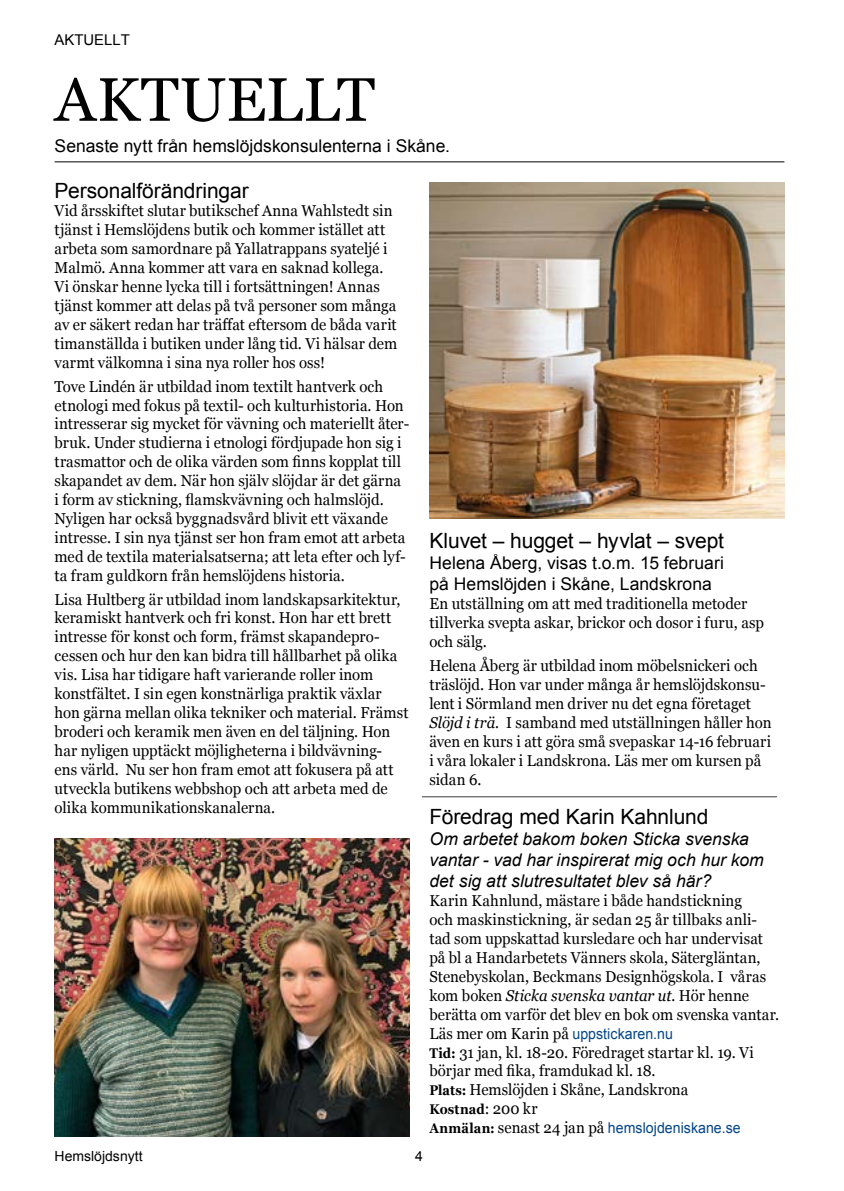
<style>
.page{position:relative;width:844px;height:1191px;background:#fff}
.page>*{position:absolute;margin:0;border:0;box-sizing:border-box;transform-origin:0 0}
.t1{font:61.25px "Georgia";letter-spacing:.01em;color:#000}
.t2{font:21px "Arial";letter-spacing:-.005em;color:#000}
.t3{font:17.5px/21px "Arial";letter-spacing:.005em;color:#000}
.t4{font:italic 17.5px/21px "Arial";color:#000}
.t5{font:15.75px/18.9px "Georgia";letter-spacing:.005em;color:#000;scale:.95 1}
.t6{font:14.88px "Arial";letter-spacing:.005em;color:#048;scale:.95 1}
.t7{font:14.88px "Arial";color:#000}
.t8{font:14px "Arial";color:#000}
.t9{font:700 14px "Georgia";letter-spacing:.015em;color:#000;scale:.9 1}
.s1{font-style:italic}
.s2{font-family:"Arial";font-size:14.88px;color:#048}
.s3{font-weight:700;font-size:14px}
.s4{font-weight:400;font-size:15.75px}
.s5{font-family:"Georgia";font-weight:700;font-size:14px;color:#000}
.s6{font-family:"Georgia";font-size:15.75px;color:#000}
</style>
<div class="page">
<hr style="left:422px;top:796px;width:354px;height:1px;background:#3c3c3b">
<hr style="left:55px;top:161px;width:729px;height:1px;background:#000">
<img style="left:429px;top:182px;width:355px;height:337px">
<img style="left:55px;top:838px;width:354px;height:298px">
<p class="t7" style="left:55px;top:30px;width:77px">AKTUELLT</p>
<h1 class="t1" style="left:55px;top:55px;width:322px">AKTUELLT</h1>
<p class="t3" style="left:55px;top:135px;width:397px">Senaste nytt från hemslöjdskonsulenterna i Skåne.</p>
<h2 class="t2" style="left:55px;top:176px;width:196px">Personalförändringar</h2>
<p class="t5" style="left:55px;top:201px;width:362px">Vid årsskiftet slutar butikschef Anna Wahlstedt sin tjänst i Hemslöjdens butik och kommer istället att arbeta som samordnare på Yallatrappans syateljé i Malmö. Anna kommer att vara en saknad kollega.<br>Vi önskar henne lycka till i fortsättningen! Annas tjänst kommer att delas på två personer som många av er säkert redan har träffat eftersom de båda varit timanställda i butiken under lång tid. Vi hälsar dem varmt välkomna i sina nya roller hos oss!</p>
<p class="t5" style="left:55px;top:376px;width:375px">Tove Lindén är utbildad inom textilt hantverk och etnologi med fokus på textil- och kulturhistoria. Hon intresserar sig mycket för vävning och materiellt åter&shy;bruk. Under studierna i etnologi fördjupade hon sig i trasmattor och de olika värden som finns kopplat till skapandet av dem. När hon själv slöjdar är det gärna<br>i form av stickning, flamskvävning och halmslöjd.<br>Nyligen har också byggnadsvård blivit ett växande intresse. I sin nya tjänst ser hon fram emot att arbeta med de textila materialsatserna; att leta efter och lyf&shy;ta fram guldkorn från hemslöjdens historia.</p>
<p class="t5" style="left:55px;top:589px;width:374px">Lisa Hultberg är utbildad inom landskapsarkitektur, keramiskt hantverk och fri konst. Hon har ett brett intresse för konst och form, främst skapandepro&shy;cessen och hur den kan bidra till hållbarhet på olika vis. Lisa har tidigare haft varierande roller inom konstfältet. I sin egen konstnärliga praktik växlar hon gärna mellan olika tekniker och material. Främst broderi och keramik men även en del täljning. Hon har nyligen upptäckt möjligheterna i bildvävning&shy;ens värld. Nu ser hon fram emot att fokusera på att utveckla butikens webbshop och att arbeta med de olika kommunikationskanalerna.</p>
<h2 class="t2" style="left:429px;top:527px;width:296px">Kluvet – hugget – hyvlat – svept</h2>
<p class="t3" style="left:429px;top:553px;width:296px">Helena Åberg, visas t.o.m. 15 februari på Hemslöjden i Skåne, Landskrona</p>
<p class="t5" style="left:429px;top:594px;width:354px">En utställning om att med traditionella metoder tillverka svepta askar, brickor och dosor i furu, asp och sälg.</p>
<p class="t5" style="left:429px;top:655px;width:361px">Helena Åberg är utbildad inom möbelsnickeri och träslöjd. Hon var under många år hemslöjdskonsu&shy;lent i Sörmland men driver nu det egna företaget <span class="s1">Slöjd i trä.</span> I samband med utställningen håller hon även en kurs i att göra små svepaskar 14-16 februari i våra lokaler i Landskrona. Läs mer om kursen på sidan 6.</p>
<h2 class="t2" style="left:429px;top:803px;width:280px">Föredrag med Karin Kahnlund</h2>
<p class="t4" style="left:429px;top:829px;width:336px">Om arbetet bakom boken Sticka svenska vantar - vad har inspirerat mig och hur kom det sig att slutresultatet blev så här?</p>
<p class="t5" style="left:429px;top:890px;width:369px">Karin Kahnlund, mästare i både handstickning<br>och maskinstickning, är sedan 25 år tillbaks anli&shy;tad som uppskattad kursledare och har undervisat på bl a Handarbetets Vänners skola, Sätergläntan, Stenebyskolan, Beckmans Designhögskola. I våras kom boken <span class="s1">Sticka svenska vantar ut.</span> Hör henne berätta om varför det blev en bok om svenska vantar.<br>Läs mer om Karin på <span class="s2">uppstickaren.nu<br></span><span class="s3">Tid:</span> 31 jan, kl. 18-20. Föredraget startar kl. 19. Vi börjar med fika, framdukad kl. 18.<br><span class="s3">Plats:</span> Hemslöjden i Skåne, Landskrona</p>
<p class="t9" style="left:429px;top:1098px;width:122px">Kostnad<span class="s4">: 200 kr</span></p>
<p class="t6" style="left:429px;top:1118px;width:329px"><span class="s5">Anmälan:</span> <span class="s6">senast 24 jan på</span> hemslojdeniskane.se</p>
<p class="t8" style="left:55px;top:1146px;width:89px">Hemslöjdsnytt</p>
<p class="t8" style="left:415px;top:1146px;width:9px">4</p>
</div>
